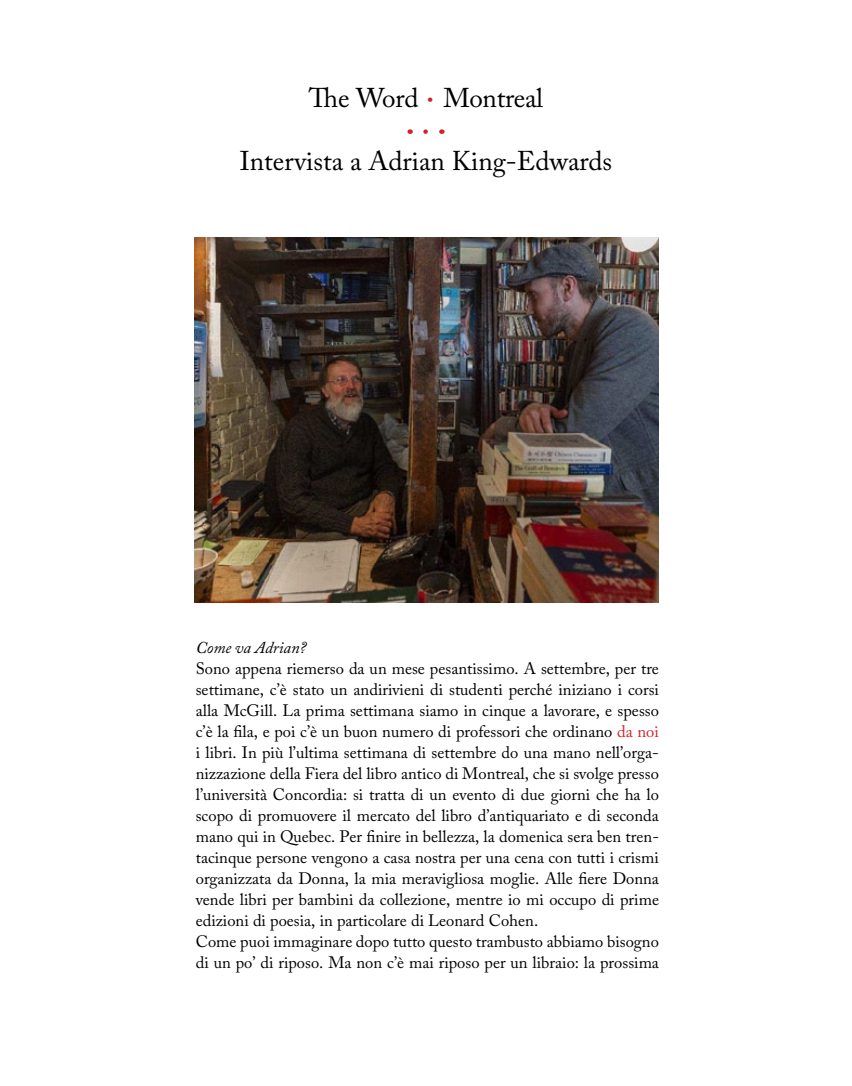
<style>
.page{position:relative;width:852px;height:1086px;background:#fff}
.page>*{position:absolute;margin:0;border:0;box-sizing:border-box;transform-origin:0 0}
.t1{font:27px "Adobe Caslon Pro";color:#000}
.t2{font:16.5px/21px "Adobe Caslon Pro";color:#000}
.t3{font:italic 16.5px "Adobe Caslon Pro";color:#000}
.s1{font-size:37.5px;color:#d2232a}
.s2{color:#d2232a}
</style>
<div class="page">
<svg style="left:425px;top:129px;width:3px;height:5px"></svg>
<img style="left:194px;top:238px;width:464px;height:364px">
<h1 class="t1" style="left:309px;top:81px;width:236px">The Word <span class="s1">∙</span> Montreal</h1>
<h1 class="t1" style="left:240px;top:144px;width:374px">Intervista a Adrian King-Edwards</h1>
<p class="t3" style="left:196px;top:637px;width:112px">Come va Adrian?</p>
<p class="t2" style="left:196px;top:657px;width:464px">Sono appena riemerso da un mese pesantissimo. A settembre, per tre settimane, c’è stato un andirivieni di studenti perché iniziano i corsi alla McGill. La prima settimana siamo in cinque a lavorare, e spesso c’è la fila, e poi c’è un buon numero di professori che ordinano <span class="s2">da noi </span>i libri. In più l’ultima settimana di settembre do una mano nell’orga&shy;nizzazione della Fiera del libro antico di Montreal, che si svolge presso l’università Concordia: si tratta di un evento di due giorni che ha lo scopo di promuovere il mercato del libro d’antiquariato e di seconda mano qui in Quebec. Per finire in bellezza, la domenica sera ben tren&shy;tacinque persone vengono a casa nostra per una cena con tutti i crismi organizzata da Donna, la mia meravigliosa moglie. Alle fiere Donna vende libri per bambini da collezione, mentre io mi occupo di prime edizioni di poesia, in particolare di Leonard Cohen.<br>Come puoi immaginare dopo tutto questo trambusto abbiamo bisogno di un po’ di riposo. Ma non c’è mai riposo per un libraio: la prossima</p>
</div>
